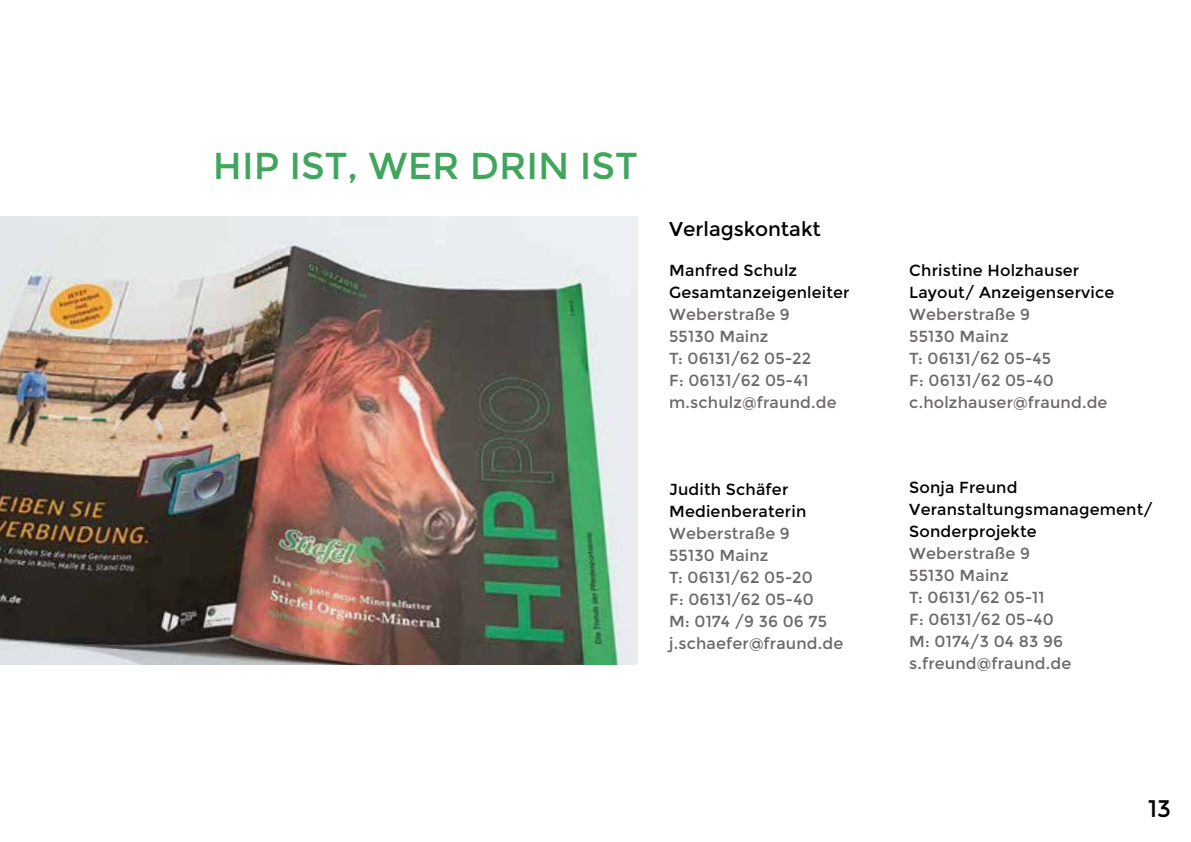
<style>
.page{position:relative;width:1191px;height:842px;background:#fff}
.page>*{position:absolute;margin:0;border:0;box-sizing:border-box;transform-origin:0 0}
.t1{font:37.4px "Montserrat";color:#40a55d}
.t2{font:24px "Montserrat";color:#000}
.t3{font:20px "Montserrat";color:#000}
.t4{font:16px/22px "Montserrat";letter-spacing:.01em;color:#6b6867}
.t5{font:16px/22px "Montserrat";letter-spacing:.01em;color:#000}
</style>
<div class="page">
<img style="left:0;top:217px;width:637px;height:447px">
<h1 class="t1" style="left:213px;top:144px;width:426px">HIP IST, WER DRIN IST</h1>
<p class="t3" style="left:669px;top:217px;width:153px">Verlagskontakt</p>
<p class="t5" style="left:669px;top:260px;width:182px">Manfred Schulz<br>Gesamtanzeigenleiter</p>
<p class="t4" style="left:669px;top:304px;width:169px">Weberstraße 9<br>55130 Mainz<br>T: 06131/62 05-22<br>F: 06131/62 05-41 m.schulz@fraund.de</p>
<p class="t5" style="left:669px;top:478px;width:139px">Judith Schäfer<br>Medienberaterin</p>
<p class="t4" style="left:669px;top:522px;width:176px">Weberstraße 9<br>55130 Mainz<br>T: 06131/62 05-20<br>F: 06131/62 05-40<br>M: 0174 /9 36 06 75 j.schaefer@fraund.de</p>
<p class="t5" style="left:909px;top:260px;width:206px">Christine Holzhauser<br>Layout/ Anzeigenservice</p>
<p class="t4" style="left:909px;top:304px;width:200px">Weberstraße 9<br>55130 Mainz<br>T: 06131/62 05-45<br>F: 06131/62 05-40 c.holzhauser@fraund.de</p>
<p class="t5" style="left:909px;top:477px;width:245px">Sonja Freund<br>Veranstaltungsmanagement/<br>Sonderprojekte</p>
<p class="t4" style="left:909px;top:543px;width:163px">Weberstraße 9<br>55130 Mainz<br>T: 06131/62 05-11<br>F: 06131/62 05-40<br>M: 0174/3 04 83 96 s.freund@fraund.de</p>
<h2 class="t2" style="left:1148px;top:794px;width:25px">13</h2>
</div>
